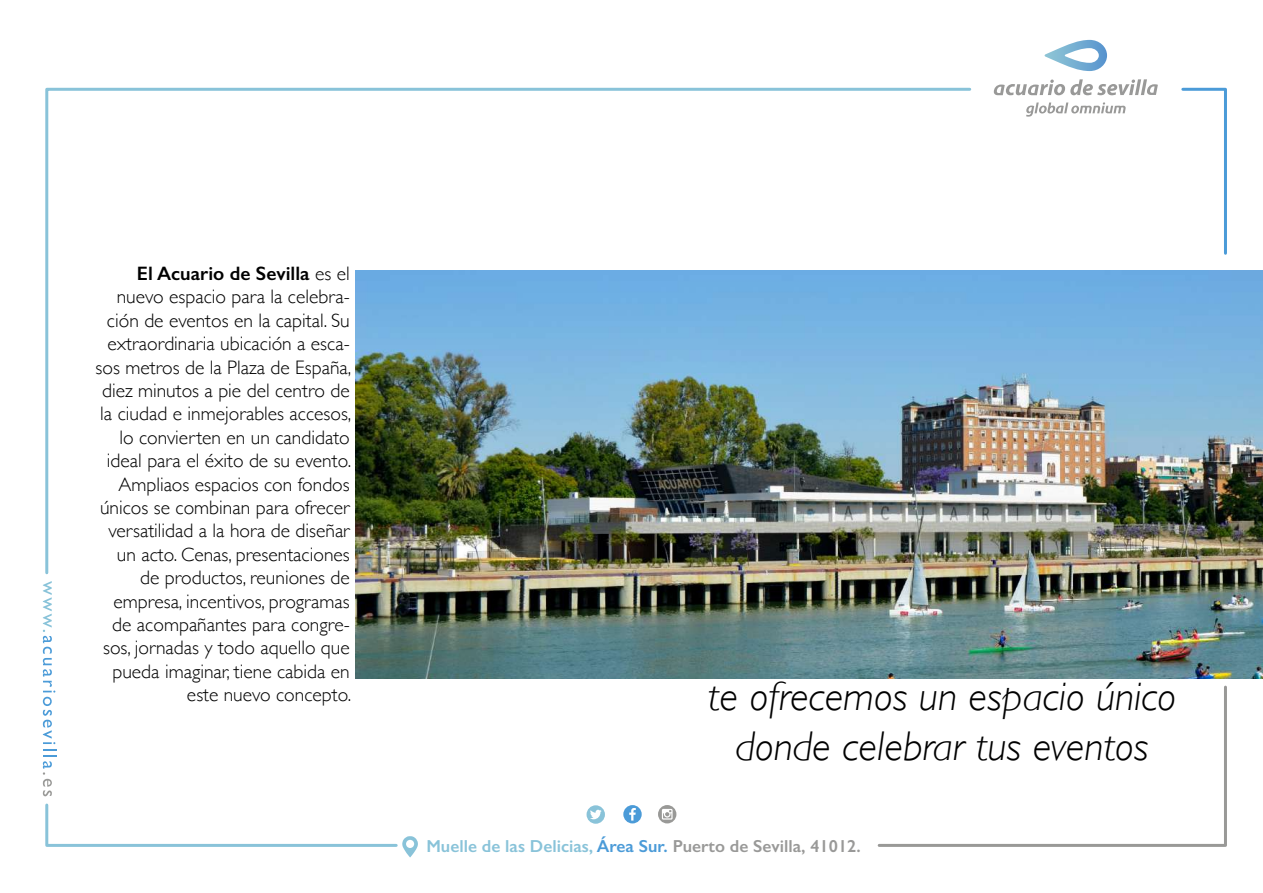
<style>
.page{position:relative;width:1263px;height:893px;background:#fff}
.page>*{position:absolute;margin:0;border:0;box-sizing:border-box;transform-origin:0 0}
.t1{font:italic 300 41.55px/49.9px "Gill Sans";color:#000;text-align:center}
.t2{font:300 19.5px/23.4px "Gill Sans";color:#000;text-align:right}
.t3{font:600 17.4px "Gill Sans";color:#999998}
.s1{font-weight:600}
.s2{color:#89c3d9}
.s3{color:#4b9bd8}
</style>
<div class="page">
<svg style="left:877px;top:685px;width:350px;height:162px"></svg>
<svg style="left:1181px;top:87px;width:46px;height:168px"></svg>
<svg style="left:45px;top:87px;width:927px;height:488px"></svg>
<svg style="left:43px;top:581px;width:13px;height:215px"></svg>
<svg style="left:587px;top:805px;width:18px;height:19px"></svg>
<svg style="left:623px;top:805px;width:19px;height:18px"></svg>
<svg style="left:658px;top:805px;width:18px;height:18px"></svg>
<svg style="left:45px;top:803px;width:373px;height:54px"></svg>
<svg style="left:994px;top:79px;width:164px;height:16px"></svg>
<svg style="left:1026px;top:102px;width:100px;height:15px"></svg>
<svg style="left:1045px;top:40px;width:62px;height:31px"></svg>
<img style="left:355px;top:270px;width:908px;height:408px">
<p class="t2" style="left:96px;top:261px;width:257px"><span class="s1">El Acuario de Sevilla</span> es el nuevo espacio para la celebra&shy;ción de eventos en la capital. Su extraordinaria ubicación a esca&shy;sos metros de la Plaza de España, diez minutos a pie del centro de la ciudad e inmejorables accesos, lo convierten en un candidato ideal para el éxito de su evento.<br>Ampliaos espacios con fondos únicos se combinan para ofrecer versatilidad a la hora de diseñar un acto. Cenas, presentaciones de productos, reuniones de empresa, incentivos, programas de acompañantes para congre&shy;sos, jornadas y todo aquello que pueda imaginar, tiene cabida en este nuevo concepto.</p>
<h1 class="t1" style="left:708px;top:671px;width:470px">te ofrecemos un espacio único donde celebrar tus eventos</h1>
<p class="t3" style="left:426px;top:836px;width:436px"><span class="s2">Muelle de las Delicias,</span> <span class="s3">Área Sur.</span> Puerto de Sevilla, 41012.</p>
</div>
